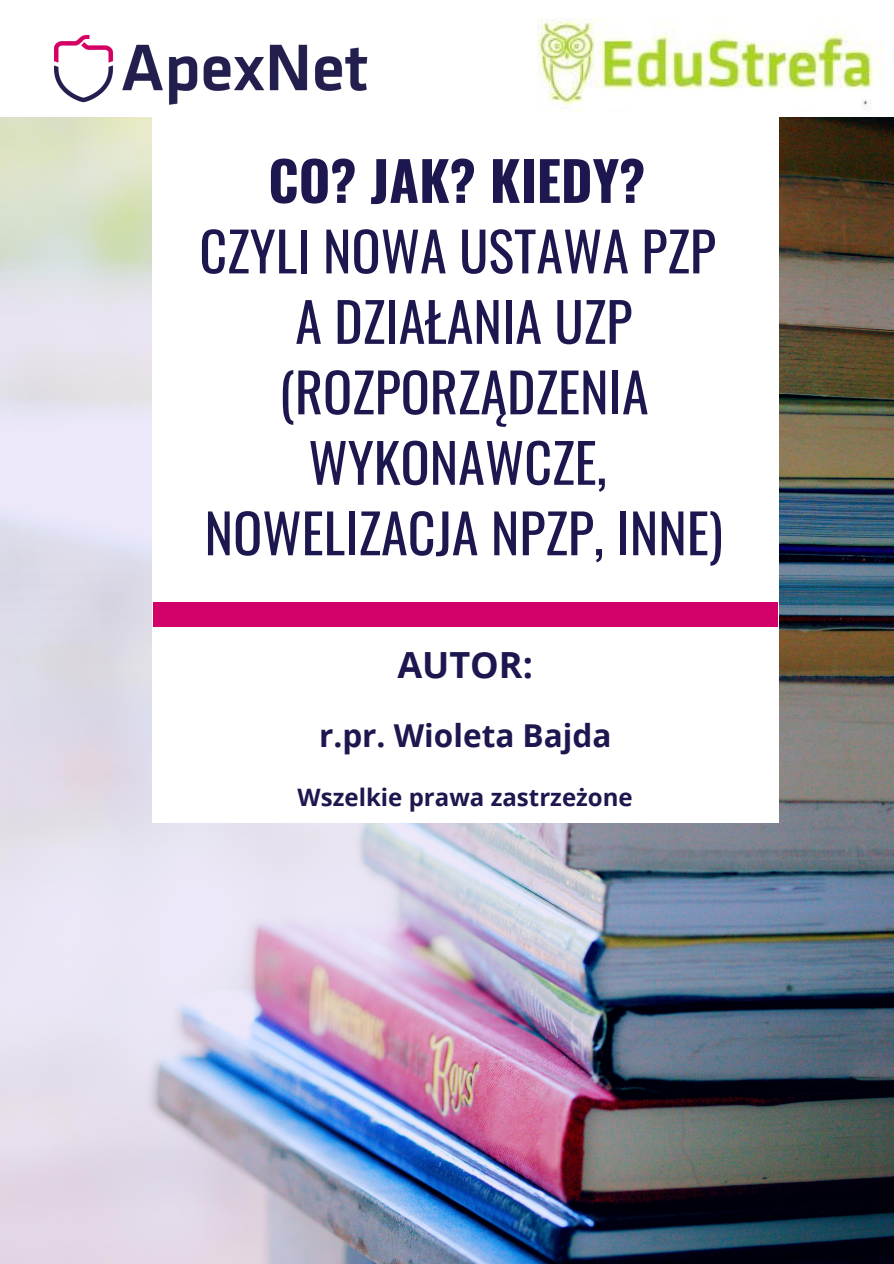
<style>
.page{position:relative;width:894px;height:1264px;background:#fff}
.page>*{position:absolute;margin:0;border:0;box-sizing:border-box;transform-origin:0 0}
.t1{font:54px/70.5px "Oswald";color:#1d174f;text-align:center}
.t2{font:700 54px "Oswald";color:#1d174f}
.t3{font:700 36px "Open Sans";color:#1d174f}
.t4{font:700 31.5px "Open Sans";color:#1d174f}
.t5{font:700 24px "Open Sans";color:#1d174f}
</style>
<div class="page">
<img style="left:0;top:117px;width:893px;height:1146px">
<div style="left:153px;top:0;width:624px;height:822px;background:#fff"></div>
<div style="left:153px;top:602px;width:624px;height:25px;background:#d20069"></div>
<img style="left:54px;top:34px;width:314px;height:71px">
<img style="left:537px;top:18px;width:346px;height:93px">
<p class="t2" style="left:268px;top:138px;width:378px">CO? JAK? KIEDY?</p>
<p class="t1" style="left:199px;top:214px;width:525px">CZYLI NOWA USTAWA PZP<br>A DZIAŁANIA UZP (ROZPORZĄDZENIA<br>WYKONAWCZE,<br>NOWELIZACJA NPZP, INNE)</p>
<p class="t3" style="left:397px;top:639px;width:137px">AUTOR:</p>
<p class="t4" style="left:319px;top:713px;width:294px">r.pr. Wioleta Bajda</p>
<p class="t5" style="left:297px;top:780px;width:336px">Wszelkie prawa zastrzeżone</p>
</div>
